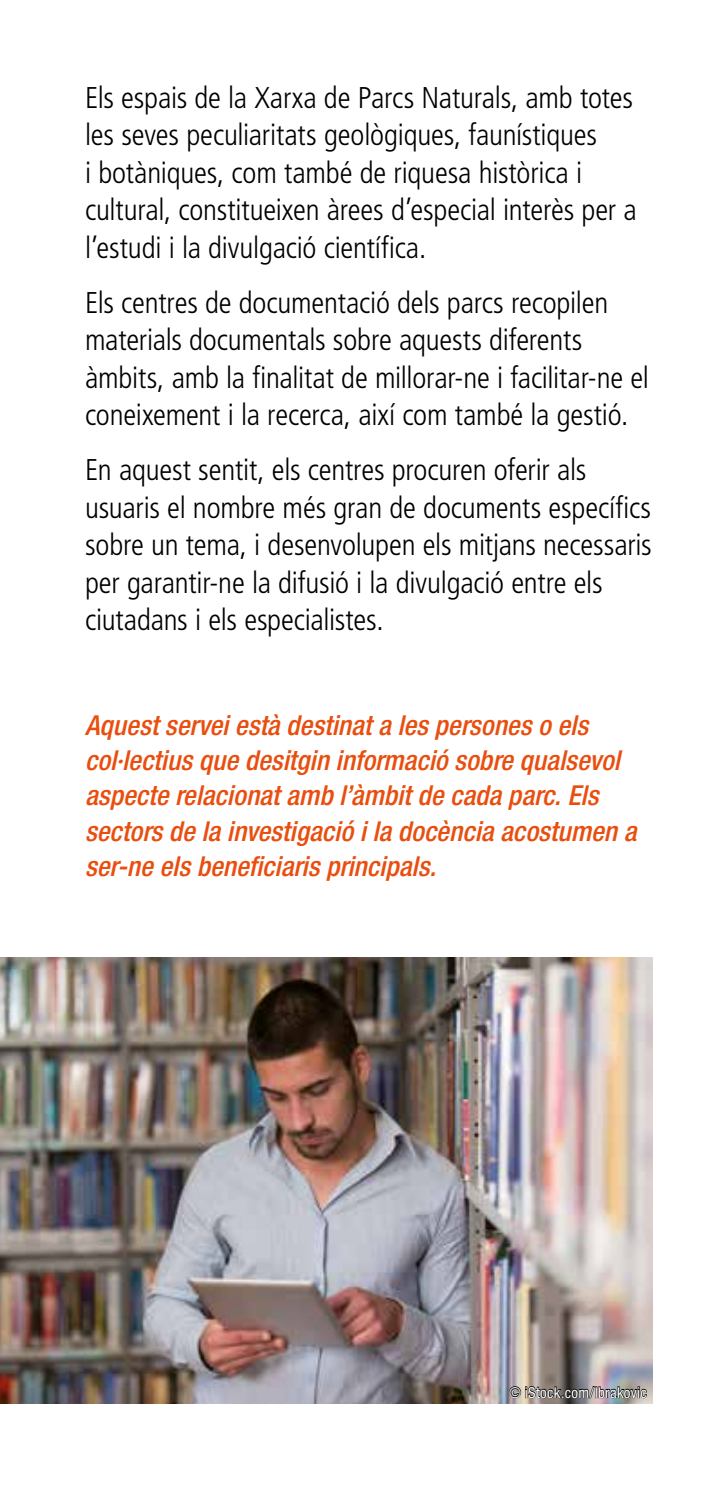
<style>
.page{position:relative;width:709px;height:1489px;background:#fff}
.page>*{position:absolute;margin:0;border:0;box-sizing:border-box;transform-origin:0 0}
.t1{font:300 condensed 30px/37.5px "Frutiger LT Std";letter-spacing:-.01em;color:#000}
.t2{font:italic 500 condensed 27.5px/35px "Helvetica Neue LT Std";color:#e94e0f}
.t3{font:condensed 15px "Helvetica Neue LT Std";letter-spacing:.02em;color:#fff}
</style>
<div class="page">
<img style="left:0;top:957px;width:652px;height:446px">
<svg style="left:509px;top:1385px;width:138px;height:15px;background:#605b59"></svg>
<p class="t1" style="left:85px;top:79px;width:553px">Els espais de la Xarxa de Parcs Naturals, amb totes les seves peculiaritats geològiques, faunístiques<br>i botàniques, com també de riquesa històrica i cultural, constitueixen àrees d’especial interès per a l’estudi i la divulgació científica.</p>
<p class="t1" style="left:85px;top:284px;width:565px">Els centres de documentació dels parcs recopilen materials documentals sobre aquests diferents àmbits, amb la finalitat de millorar-ne i facilitar-ne el coneixement i la recerca, així com també la gestió.</p>
<p class="t1" style="left:85px;top:451px;width:568px">En aquest sentit, els centres procuren oferir als usuaris el nombre més gran de documents específics sobre un tema, i desenvolupen els mitjans necessaris per garantir-ne la difusió i la divulgació entre els ciutadans i els especialistes.</p>
<p class="t2" style="left:85px;top:708px;width:553px">Aquest servei està destinat a les persones o els col·lectius que desitgin informació sobre qualsevol aspecte relacionat amb l’àmbit de cada parc. Els sectors de la investigació i la docència acostumen a ser-ne els beneficiaris principals.</p>
<p class="t3" style="left:509px;top:1383px;width:139px">© iStock.com/Ibrakovic</p>
</div>
